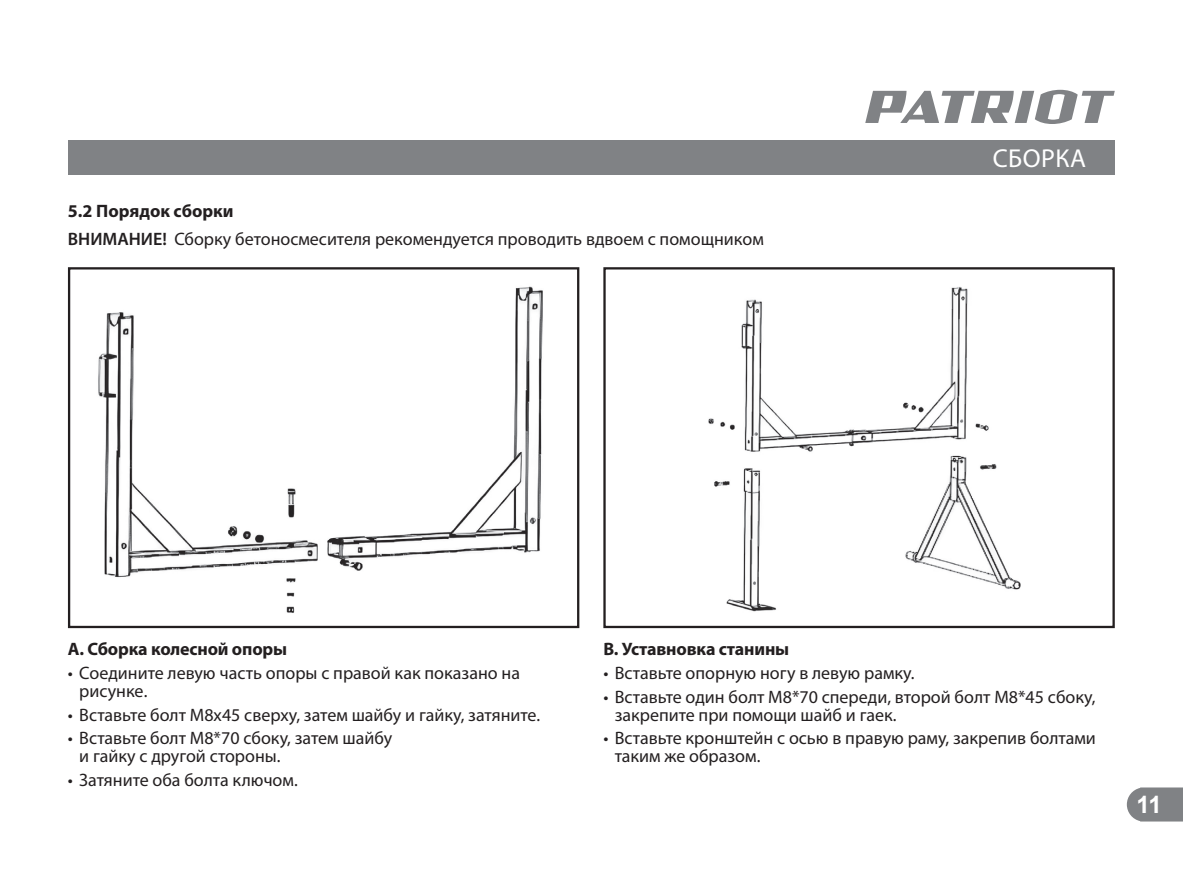
<style>
.page{position:relative;width:1183px;height:872px;background:#fff}
.page>*{position:absolute;margin:0;border:0;box-sizing:border-box;transform-origin:0 0}
.t1{font:26px "Myriad Pro";letter-spacing:.02em;color:#fff}
.t2{font:700 24px "Arial";color:#fff}
.t3{font:18px/18px "Myriad Pro";color:#231f20}
.t4{font:700 18px "Myriad Pro";letter-spacing:-.01em;color:#231f20}
.s1{font-weight:700}
.s2{font-weight:600}
</style>
<div class="page">
<svg style="left:1127px;top:787px;width:56px;height:34px;background:#898b8d"></svg>
<svg style="left:865px;top:90px;width:249px;height:34px"></svg>
<div style="left:68px;top:141px;width:1046px;height:34px;background:#808285"></div>
<img style="left:98px;top:286px;width:445px;height:327px">
<img style="left:708px;top:287px;width:313px;height:325px">
<div style="left:68px;top:267px;width:511px;height:361px;border:2px solid #231f20"></div>
<div style="left:603px;top:267px;width:511px;height:361px;border:2px solid #231f20"></div>
<p class="t3" style="left:68px;top:197px;width:697px;line-height:28px"><span class="s1">5.2 Порядок сборки<br></span><span class="s2">ВНИМАНИЕ!</span> Сборку бетоносмесителя рекомендуется проводить вдвоем с помощником</p>
<h1 class="t1" style="left:992px;top:143px;width:95px">СБОРКА</h1>
<p class="t4" style="left:68px;top:639px;width:221px">A. Сборка колесной опоры</p>
<p class="t3" style="left:79px;top:663px;width:442px;text-indent:-11px">• Соедините левую часть опоры с правой как показано на рисунке.</p>
<p class="t3" style="left:68px;top:705px;width:474px">• Вставьте болт M8x45 сверху, затем шайбу и гайку, затяните.</p>
<p class="t3" style="left:79px;top:729px;width:314px;text-indent:-11px">• Вставьте болт M8*70 сбоку, затем шайбу и гайку с другой стороны.</p>
<p class="t3" style="left:68px;top:770px;width:231px">• Затяните оба болта ключом.</p>
<p class="t4" style="left:603px;top:639px;width:187px">B. Уставновка станины</p>
<p class="t3" style="left:603px;top:663px;width:313px">• Вставьте опорную ногу в левую рамку.</p>
<p class="t3" style="left:615px;top:687px;width:482px;text-indent:-11px">• Вставьте один болт M8*70 спереди, второй болт M8*45 сбоку, закрепите при помощи шайб и гаек.</p>
<p class="t3" style="left:615px;top:729px;width:483px;text-indent:-11px">• Вставьте кронштейн с осью в правую раму, закрепив болтами таким же образом.</p>
<h2 class="t2" style="left:1136px;top:787px;width:27px">11</h2>
</div>
